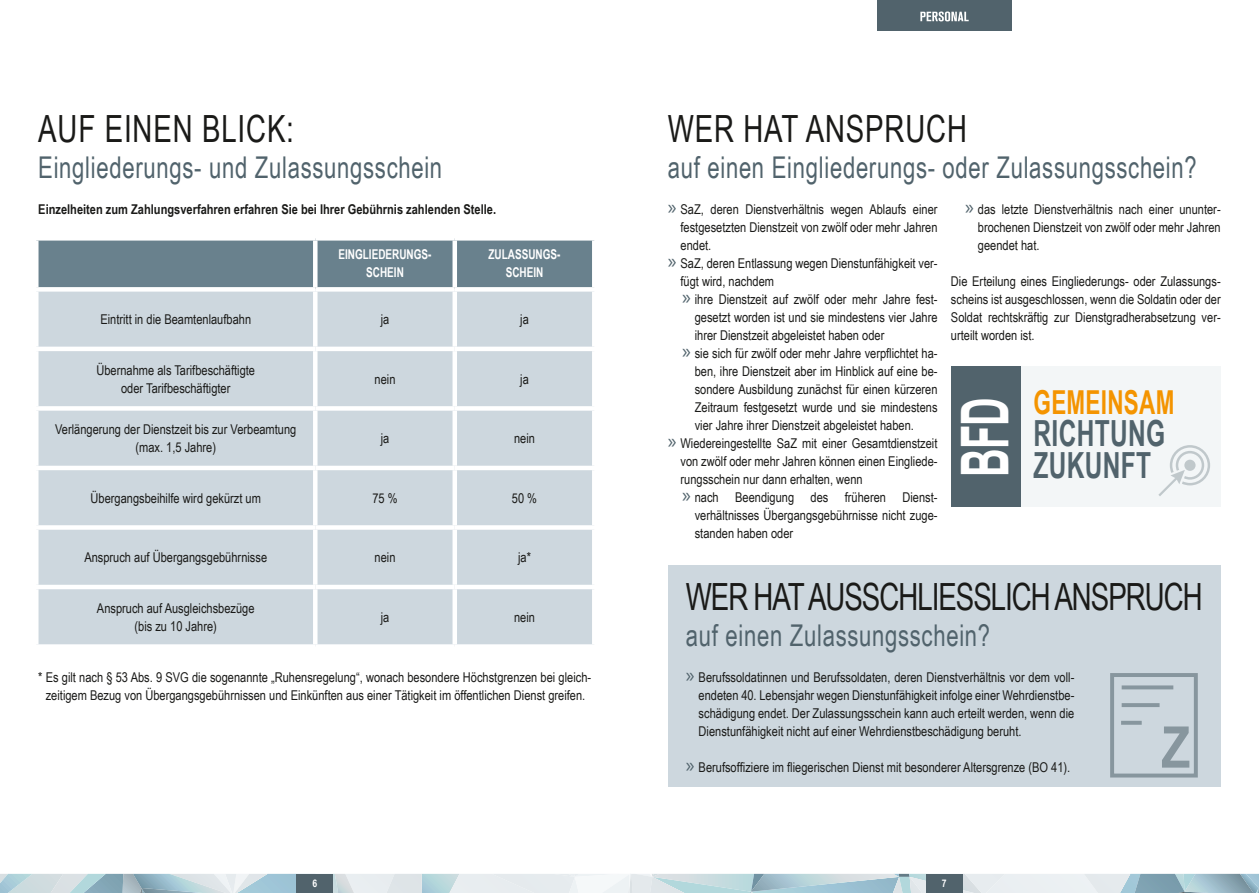
<style>
.page{position:relative;width:1259px;height:893px;background:#fff}
.page>*{position:absolute;margin:0;border:0;box-sizing:border-box;transform-origin:0 0}
.t1{font:700 66px "Arial";color:#fff;scale:.6 1}
.Headline_2{font:37.5px "Arial Narrow";letter-spacing:-.03em;color:#1a1a18;scale:.9 1}
.Headline_2-2{font:37.5px "Arial Narrow";letter-spacing:.025em;color:#1a1a18;scale:.9 1}
.t2{font:700 36px/32.2px "Arial Narrow";letter-spacing:.01em;color:#51636c;scale:.83 1}
.t3{font:700 33px "Arial Narrow";letter-spacing:.01em;color:#f49400;scale:.83 1}
.Subline{font:30px "Arial Narrow";letter-spacing:.025em;color:#51636c;scale:.9 1}
.Text{font:13.5px/18px "Arial Narrow";color:#1a1a18;text-align:justify}
.Text-2{font:700 13.5px "Arial Narrow";color:#1a1a18}
.Text_negativ{font:700 13.5px/18px "Arial Narrow";color:#fff;text-align:center;scale:.9 1}
.t4{font:700 10.5px "Arial Narrow";color:#fff}
.s1{font-family:"Myriad Pro";font-size:21px;color:#51636c}
</style>
<div class="page">
<div style="left:668px;top:565px;width:552px;height:222px;background:#cdd7de"></div>
<div style="left:39px;top:241px;width:553px;height:46px;background:#69818d"></div>
<div style="left:39px;top:292px;width:553px;height:352px;background:#cdd7de"></div>
<hr style="left:313px;top:241px;width:4px;height:46px;background:#fff">
<div style="left:452px;top:241px;width:5px;height:46px;background:#fff"></div>
<hr style="left:313px;top:292px;width:4px;height:55px;background:#fff">
<div style="left:452px;top:292px;width:5px;height:55px;background:#fff"></div>
<hr style="left:34px;top:347px;width:281px;height:4px;background:#fff">
<hr style="left:315px;top:347px;width:140px;height:4px;background:#fff">
<hr style="left:313px;top:351px;width:4px;height:55px;background:#fff">
<hr style="left:455px;top:347px;width:141px;height:4px;background:#fff">
<div style="left:452px;top:351px;width:5px;height:55px;background:#fff"></div>
<div style="left:34px;top:406px;width:281px;height:5px;background:#fff"></div>
<div style="left:315px;top:406px;width:140px;height:5px;background:#fff"></div>
<hr style="left:313px;top:411px;width:4px;height:55px;background:#fff">
<div style="left:455px;top:406px;width:141px;height:5px;background:#fff"></div>
<div style="left:452px;top:411px;width:5px;height:55px;background:#fff"></div>
<hr style="left:34px;top:466px;width:281px;height:4px;background:#fff">
<hr style="left:315px;top:466px;width:140px;height:4px;background:#fff">
<hr style="left:313px;top:470px;width:4px;height:55px;background:#fff">
<hr style="left:455px;top:466px;width:141px;height:4px;background:#fff">
<div style="left:452px;top:470px;width:5px;height:55px;background:#fff"></div>
<div style="left:34px;top:525px;width:281px;height:5px;background:#fff"></div>
<div style="left:315px;top:525px;width:140px;height:5px;background:#fff"></div>
<hr style="left:313px;top:530px;width:4px;height:55px;background:#fff">
<div style="left:455px;top:525px;width:141px;height:5px;background:#fff"></div>
<div style="left:452px;top:530px;width:5px;height:55px;background:#fff"></div>
<hr style="left:34px;top:585px;width:281px;height:4px;background:#fff">
<hr style="left:315px;top:585px;width:140px;height:4px;background:#fff">
<hr style="left:313px;top:589px;width:4px;height:55px;background:#fff">
<hr style="left:455px;top:585px;width:141px;height:4px;background:#fff">
<div style="left:452px;top:589px;width:5px;height:55px;background:#fff"></div>
<div style="left:1110px;top:673px;width:87px;height:104px;border:4px solid #51636c"></div>
<svg style="left:1121px;top:685px;width:52px;height:4px"></svg>
<hr style="left:1121px;top:703px;width:38px;height:4px;background:#87969e">
<svg style="left:1121px;top:721px;width:20px;height:4px"></svg>
<svg style="left:1162px;top:726px;width:27px;height:42px"></svg>
<div style="left:1020px;top:367px;width:200px;height:140px;background:#f3f6f7"></div>
<div style="left:950px;top:367px;width:70px;height:140px;background:#51636c"></div>
<svg style="left:1158px;top:445px;width:52px;height:51px"></svg>
<div style="left:877px;top:0;width:134px;height:31px;background:#51636c"></div>
<svg style="left:920px;top:12px;width:48px;height:9px"></svg>
<svg style="left:629px;top:874px;width:630px;height:19px"></svg>
<svg style="left:0;top:874px;width:629px;height:19px"></svg>
<div style="left:297px;top:874px;width:36px;height:19px;background:#51636c"></div>
<p class="Headline_2-2" style="left:38px;top:102px;width:286px">AUF EINEN BLICK:</p>
<p class="Subline" style="left:38px;top:146px;width:450px">Eingliederungs- und Zulassungsschein</p>
<p class="Text-2" style="left:38px;top:199px;width:459px">Einzelheiten zum Zahlungsverfahren erfahren Sie bei Ihrer Gebührnis zahlenden Stelle.</p>
<p class="Text_negativ" style="left:338px;top:245px;width:105px">EINGLIEDERUNGS-<br>SCHEIN</p>
<p class="Text_negativ" style="left:488px;top:245px;width:81px">ZULASSUNGS-<br>SCHEIN</p>
<p class="Text" style="left:100px;top:310px;width:152px">Eintritt in die Beamtenlaufbahn</p>
<p class="Text" style="left:381px;top:310px;width:10px">ja</p>
<p class="Text" style="left:520px;top:310px;width:10px">ja</p>
<p class="Text" style="left:96px;top:360px;width:160px;text-align:center">Übernahme als Tarifbeschäftigte oder Tarifbeschäftigter</p>
<p class="Text" style="left:374px;top:369px;width:22px">nein</p>
<p class="Text" style="left:520px;top:369px;width:10px">ja</p>
<p class="Text" style="left:55px;top:420px;width:243px;text-align:center">Verlängerung der Dienstzeit bis zur Verbeamtung (max. 1,5 Jahre)</p>
<p class="Text" style="left:381px;top:429px;width:10px">ja</p>
<p class="Text" style="left:514px;top:429px;width:22px">nein</p>
<p class="Text" style="left:91px;top:488px;width:172px">Übergangsbeihilfe wird gekürzt um</p>
<p class="Text" style="left:372px;top:488px;width:27px">75 %</p>
<p class="Text" style="left:512px;top:488px;width:27px">50 %</p>
<p class="Text" style="left:84px;top:548px;width:184px">Anspruch auf Übergangsgebührnisse</p>
<p class="Text" style="left:374px;top:548px;width:22px">nein</p>
<p class="Text" style="left:518px;top:548px;width:14px">ja*</p>
<p class="Text" style="left:97px;top:598px;width:159px">Anspruch auf Ausgleichsbezüge</p>
<p class="Text" style="left:134px;top:616px;width:84px">(bis zu 10 Jahre)</p>
<p class="Text" style="left:381px;top:607px;width:10px">ja</p>
<p class="Text" style="left:514px;top:607px;width:22px">nein</p>
<p class="Text" style="left:38px;top:668px;width:554px;text-align:center">* Es gilt nach § 53 Abs. 9 SVG die sogenannte „Ruhensregelung“, wonach besondere Höchstgrenzen bei gleich&shy;zeitigem Bezug von Übergangsgebührnissen und Einkünften aus einer Tätigkeit im öffentlichen Dienst greifen.</p>
<p class="Headline_2-2" style="left:668px;top:102px;width:334px">WER HAT ANSPRUCH</p>
<p class="Subline" style="left:668px;top:146px;width:589px">auf einen Eingliederungs- oder Zulassungsschein?</p>
<p class="Text" style="left:680px;top:200px;width:258px;text-indent:-13px"><span class="s1">»</span> SaZ, deren Dienstverhältnis wegen Ablaufs einer festgesetzten Dienstzeit von zwölf oder mehr Jahren endet.</p>
<p class="Text" style="left:680px;top:254px;width:258px;text-indent:-13px"><span class="s1">»</span> SaZ, deren Entlassung wegen Dienstunfähigkeit ver&shy;fügt wird, nachdem</p>
<p class="Text" style="left:695px;top:290px;width:244px;text-indent:-13px"><span class="s1">»</span> ihre Dienstzeit auf zwölf oder mehr Jahre fest&shy;gesetzt worden ist und sie mindestens vier Jahre ihrer Dienstzeit abgeleistet haben oder</p>
<p class="Text" style="left:695px;top:344px;width:244px;text-indent:-13px"><span class="s1">»</span> sie sich für zwölf oder mehr Jahre verpflichtet ha&shy;ben, ihre Dienstzeit aber im Hinblick auf eine be&shy;sondere Ausbildung zunächst für einen kürzeren Zeitraum festgesetzt wurde und sie mindestens vier Jahre ihrer Dienstzeit abgeleistet haben.</p>
<p class="Text" style="left:680px;top:434px;width:258px;text-indent:-13px"><span class="s1">»</span> Wiedereingestellte SaZ mit einer Gesamtdienstzeit von zwölf oder mehr Jahren können einen Eingliede&shy;rungsschein nur dann erhalten, wenn</p>
<p class="Text" style="left:695px;top:488px;width:244px;text-indent:-13px"><span class="s1">»</span> nach Beendigung des früheren Dienst&shy;verhältnisses Übergangsgebührnisse nicht zuge&shy;standen haben oder</p>
<p class="Text" style="left:978px;top:200px;width:244px;text-indent:-13px"><span class="s1">»</span> das letzte Dienstverhältnis nach einer ununter&shy;brochenen Dienstzeit von zwölf oder mehr Jahren geendet hat.</p>
<p class="Text" style="left:951px;top:272px;width:271px">Die Erteilung eines Eingliederungs- oder Zulassungs&shy;scheins ist ausgeschlossen, wenn die Soldatin oder der Soldat rechtskräftig zur Dienstgradherabsetzung ver&shy;urteilt worden ist.</p>
<p class="t1" style="left:942px;top:477px;width:134px;rotate:-90deg">BFD</p>
<p class="t3" style="left:1033px;top:377px;width:171px">GEMEINSAM</p>
<p class="t2" style="left:1033px;top:415px;width:160px">RICHTUNG<br>ZUKUNFT</p>
<p class="Headline_2" style="left:686px;top:570px;width:576px">WER HAT AUSSCHLIESSLICH ANSPRUCH</p>
<p class="Subline" style="left:686px;top:614px;width:340px">auf einen Zulassungsschein?</p>
<p class="Text" style="left:698px;top:668px;width:377px;text-indent:-13px"><span class="s1">»</span> Berufssoldatinnen und Berufssoldaten, deren Dienstverhältnis vor dem voll&shy;endeten 40. Lebensjahr wegen Dienstunfähigkeit infolge einer Wehrdienstbe&shy;schädigung endet. Der Zulassungsschein kann auch erteilt werden, wenn die Dienstunfähigkeit nicht auf einer Wehrdienstbeschädigung beruht.</p>
<p class="Text" style="left:686px;top:758px;width:386px"><span class="s1">»</span> Berufsoffiziere im fliegerischen Dienst mit besonderer Altersgrenze (BO 41).</p>
<p class="t4" style="left:312px;top:875px;width:6px">6</p>
<p class="t4" style="left:942px;top:875px;width:6px">7</p>
</div>
